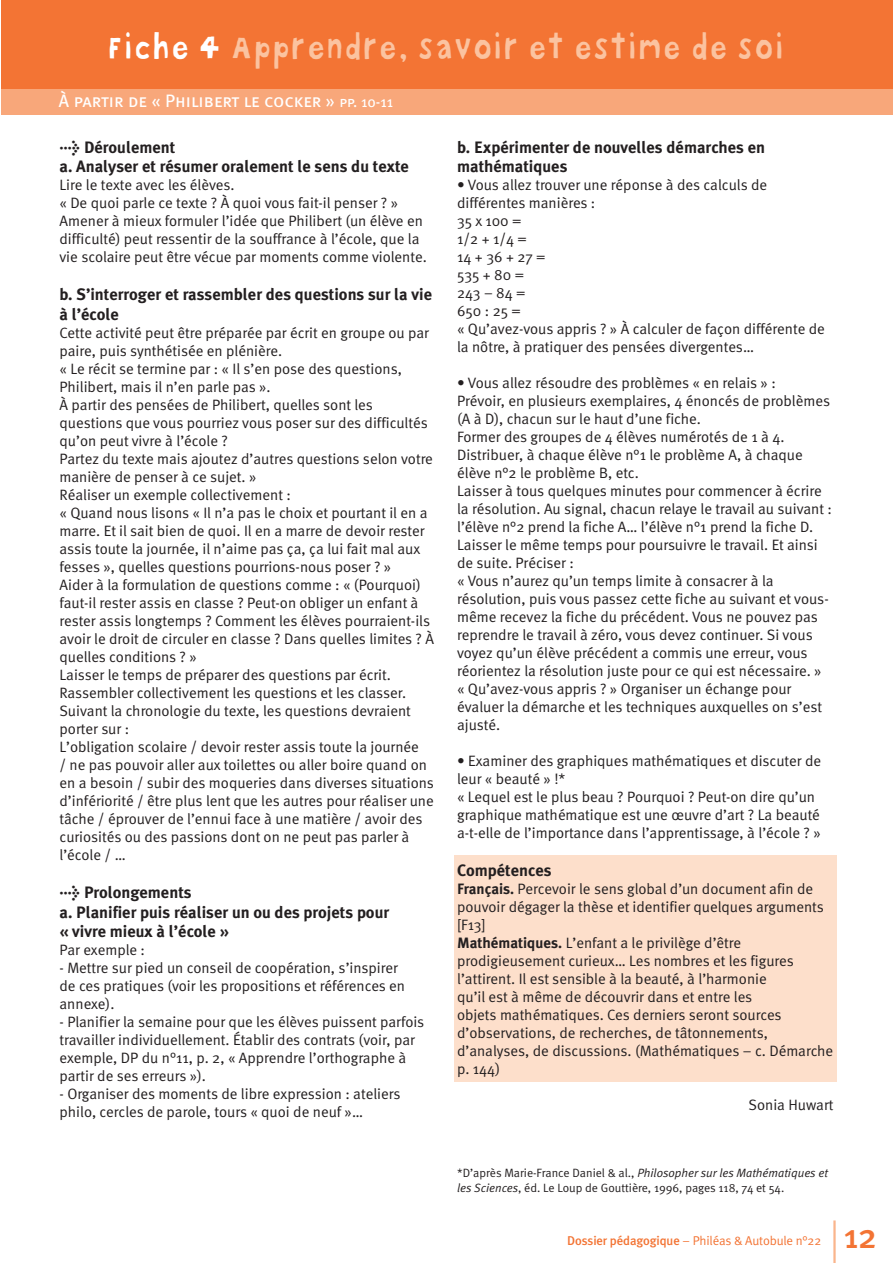
<style>
.page{position:relative;width:893px;height:1263px;background:#fff}
.page>*{position:absolute;margin:0;border:0;box-sizing:border-box;transform-origin:0 0}
.t1{font:500 34.5px "Meta Plus";color:#f37434}
.t2{font:33px "Bokka Solid";letter-spacing:-.01em;color:#fbc3a0;scale:.9 1}
.t3{font:18px "Meta Book Caps";color:#fff}
.t4{font:700 16.5px/19.8px "Meta Plus";color:#231f20}
.t5{font:15px/18px "Meta Normal";color:#231f20}
.t6{font:12.75px "Meta Normal";letter-spacing:-.01em;color:#f37434}
.t7{font:12px/14.4px "Meta Normal";color:#231f20}
.s1{color:#fff}
.s2{font-size:15px}
.s3{font-family:"Meta Plus";font-weight:700}
.s4{font-style:italic}
.s5{font-family:"Meta Plus";font-weight:500}
</style>
<div class="page">
<hr style="left:833px;top:1220px;width:3px;height:43px;background:#fab58c">
<div style="left:1px;top:0;width:892px;height:89px;background:#f37434"></div>
<div style="left:1px;top:89px;width:892px;height:26px;background:#f8a77a"></div>
<div style="left:454px;top:856px;width:383px;height:226px;background:#fddfcb"></div>
<h2 class="t2" style="left:108px;top:25px;width:754px"><span class="s1">FICHE 4</span> APPRENDRE, SAVOIR ET ESTIME DE SOI</h2>
<p class="t3" style="left:59px;top:90px;width:336px">À partir de « Philibert le cocker » <span class="s2">pp. 10-11</span></p>
<p class="t4" style="left:60px;top:137px;width:351px">&gt; Déroulement<br>a. Analyser et résumer oralement le sens du texte</p>
<p class="t5" style="left:60px;top:176px;width:369px">Lire le texte avec les élèves.<br>« De quoi parle ce texte ? À quoi vous fait-il penser ? » Amener à mieux formuler l’idée que Philibert (un élève en difficulté) peut ressentir de la souffrance à l’école, que la vie scolaire peut être vécue par moments comme violente.</p>
<p class="t4" style="left:60px;top:284px;width:374px">b. S’interroger et rassembler des questions sur la vie à l’école</p>
<p class="t5" style="left:60px;top:324px;width:376px">Cette activité peut être préparée par écrit en groupe ou par paire, puis synthétisée en plénière.<br>« Le récit se termine par : « Il s’en pose des questions, Philibert, mais il n’en parle pas ».<br>À partir des pensées de Philibert, quelles sont les questions que vous pourriez vous poser sur des difficultés qu’on peut vivre à l’école ?<br>Partez du texte mais ajoutez d’autres questions selon votre manière de penser à ce sujet. »<br>Réaliser un exemple collectivement :<br>« Quand nous lisons « Il n’a pas le choix et pourtant il en a marre. Et il sait bien de quoi. Il en a marre de devoir rester assis toute la journée, il n’aime pas ça, ça lui fait mal aux fesses », quelles questions pourrions-nous poser ? »<br>Aider à la formulation de questions comme : « (Pourquoi) faut-il rester assis en classe ? Peut-on obliger un enfant à rester assis longtemps ? Comment les élèves pourraient-ils avoir le droit de circuler en classe ? Dans quelles limites ? À quelles conditions ? »<br>Laisser le temps de préparer des questions par écrit.<br>Rassembler collectivement les questions et les classer.<br>Suivant la chronologie du texte, les questions devraient porter sur :<br>L’obligation scolaire / devoir rester assis toute la journée<br>/ ne pas pouvoir aller aux toilettes ou aller boire quand on en a besoin / subir des moqueries dans diverses situations d’infériorité / être plus lent que les autres pour réaliser une tâche / éprouver de l’ennui face à une matière / avoir des curiosités ou des passions dont on ne peut pas parler à l’école / …</p>
<p class="t4" style="left:60px;top:882px;width:331px">&gt; Prolongements<br>a. Planifier puis réaliser un ou des projets pour « vivre mieux à l’école »</p>
<p class="t5" style="left:60px;top:941px;width:87px">Par exemple :</p>
<p class="t5" style="left:60px;top:959px;width:347px">- Mettre sur pied un conseil de coopération, s’inspirer de ces pratiques (voir les propositions et références en annexe).</p>
<p class="t5" style="left:60px;top:1013px;width:366px">- Planifier la semaine pour que les élèves puissent parfois travailler individuellement. Établir des contrats (voir, par exemple, DP du n°11, p. 2, « Apprendre l’orthographe à partir de ses erreurs »).</p>
<p class="t5" style="left:60px;top:1085px;width:342px">- Organiser des moments de libre expression : ateliers philo, cercles de parole, tours « quoi de neuf »…</p>
<p class="t4" style="left:457px;top:137px;width:309px">b. Expérimenter de nouvelles démarches en mathématiques</p>
<p class="t5" style="left:457px;top:176px;width:369px">• Vous allez trouver une réponse à des calculs de différentes manières :<br>35 x 100 =<br>1/2 + 1/4 =<br>14 + 36 + 27 =<br>535 + 80 =<br>243 – 84 =<br>650 : 25 =<br>« Qu’avez-vous appris ? » À calculer de façon différente de la nôtre, à pratiquer des pensées divergentes…</p>
<p class="t5" style="left:457px;top:374px;width:376px">• Vous allez résoudre des problèmes « en relais » :<br>Prévoir, en plusieurs exemplaires, 4 énoncés de problèmes (A à D), chacun sur le haut d’une fiche.<br>Former des groupes de 4 élèves numérotés de 1 à 4.<br>Distribuer, à chaque élève n°1 le problème A, à chaque élève n°2 le problème B, etc.<br>Laisser à tous quelques minutes pour commencer à écrire la résolution. Au signal, chacun relaye le travail au suivant : l’élève n°2 prend la fiche A… l’élève n°1 prend la fiche D.<br>Laisser le même temps pour poursuivre le travail. Et ainsi de suite. Préciser :<br>« Vous n’aurez qu’un temps limite à consacrer à la résolution, puis vous passez cette fiche au suivant et vous&shy;même recevez la fiche du précédent. Vous ne pouvez pas reprendre le travail à zéro, vous devez continuer. Si vous voyez qu’un élève précédent a commis une erreur, vous réorientez la résolution juste pour ce qui est nécessaire. » « Qu’avez-vous appris ? » Organiser un échange pour évaluer la démarche et les techniques auxquelles on s’est ajusté.</p>
<p class="t5" style="left:457px;top:752px;width:365px">• Examiner des graphiques mathématiques et discuter de leur « beauté » !*<br>« Lequel est le plus beau ? Pourquoi ? Peut-on dire qu’un graphique mathématique est une œuvre d’art ? La beauté a-t-elle de l’importance dans l’apprentissage, à l’école ? »</p>
<p class="t4" style="left:457px;top:860px;width:96px">Compétences</p>
<p class="t5" style="left:457px;top:880px;width:378px"><span class="s3">Français.</span> Percevoir le sens global d’un document afin de pouvoir dégager la thèse et identifier quelques arguments [F13]<br><span class="s3">Mathématiques.</span> L’enfant a le privilège d’être prodigieusement curieux… Les nombres et les figures l’attirent. Il est sensible à la beauté, à l’harmonie<br>qu’il est à même de découvrir dans et entre les<br>objets mathématiques. Ces derniers seront sources d’observations, de recherches, de tâtonnements, d’analyses, de discussions. (Mathématiques – c. Démarche p. 144)</p>
<p class="t5" style="left:749px;top:1096px;width:86px">Sonia Huwart</p>
<p class="t7" style="left:457px;top:1166px;width:372px">*D’après Marie-France Daniel &amp; al., <span class="s4">Philosopher sur les Mathématiques et les Sciences</span>, éd. Le Loup de Gouttière, 1996, pages 118, 74 et 54.</p>
<p class="t6" style="left:567px;top:1233px;width:256px"><span class="s5">Dossier pédagogique</span> – Philéas &amp; Autobule n°22</p>
<h1 class="t1" style="left:844px;top:1216px;width:34px">12</h1>
</div>
